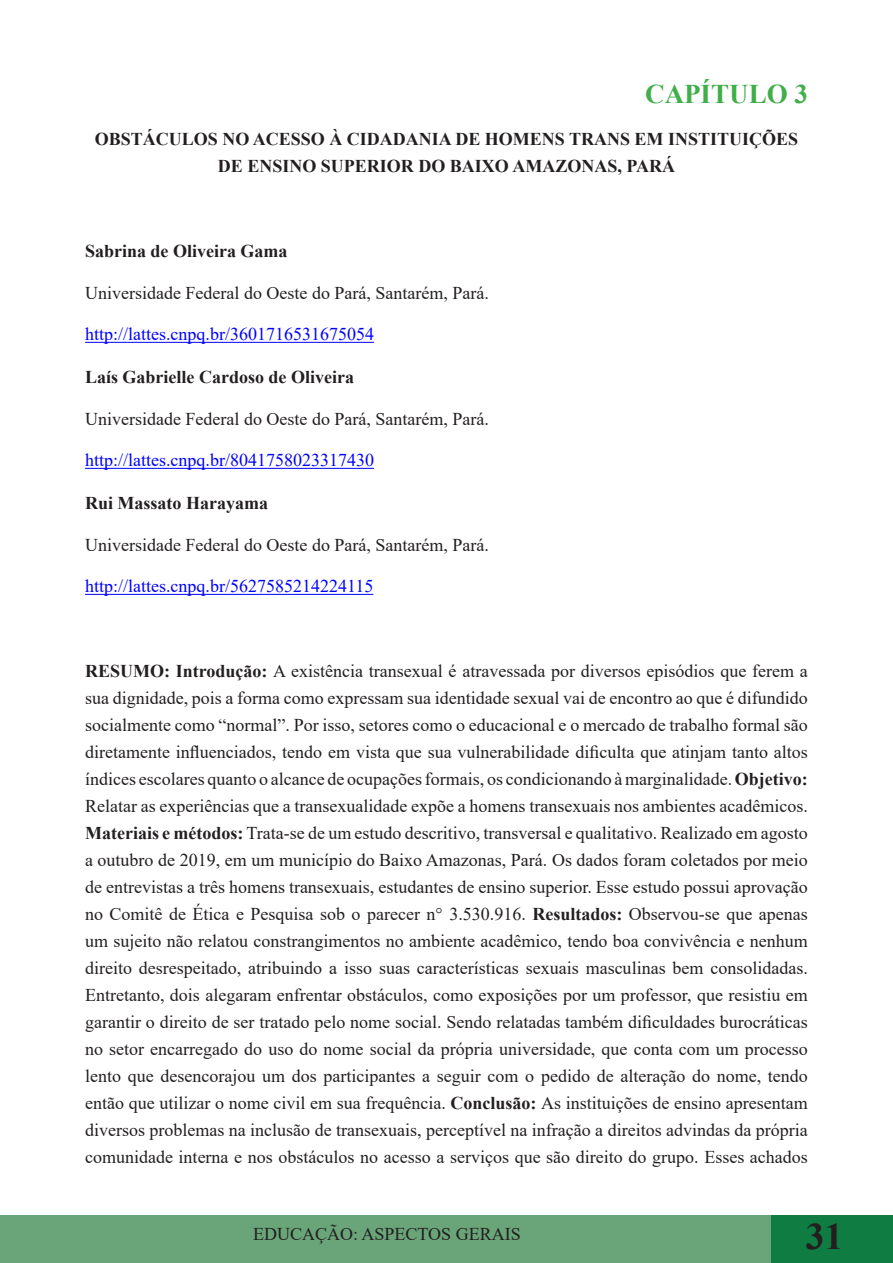
<style>
.page{position:relative;width:893px;height:1263px;background:#fff}
.page>*{position:absolute;margin:0;border:0;box-sizing:border-box;transform-origin:0 0}
.t1{font:700 37.5px "Times New Roman";color:#231f20}
.t2{font:700 27px "Times New Roman";color:#40ae49}
.t3{font:18px/27px "Times New Roman";color:#231f20;text-align:justify}
.t4{font:700 18px/27px "Times New Roman";color:#231f20;text-align:center}
.t5{font:18px "Times New Roman";color:#00f}
.s1{font-weight:700}
</style>
<div class="page">
<div style="left:0;top:1215px;width:893px;height:48px;background:#69a578"></div>
<div style="left:771px;top:1215px;width:122px;height:48px;background:#0f7c41"></div>
<hr style="left:85px;top:342px;width:289px;height:1px;background:#00f">
<hr style="left:85px;top:468px;width:289px;height:1px;background:#00f">
<hr style="left:85px;top:594px;width:288px;height:1px;background:#00f">
<p class="t2" style="left:645px;top:75px;width:164px">CAPÍTULO 3</p>
<p class="t4" style="left:95px;top:125px;width:705px">OBSTÁCULOS NO ACESSO À CIDADANIA DE HOMENS TRANS EM INSTITUIÇÕES<br>DE ENSINO SUPERIOR DO BAIXO AMAZONAS, PARÁ</p>
<p class="t4" style="left:85px;top:237px;width:204px">Sabrina de Oliveira Gama</p>
<p class="t3" style="left:85px;top:279px;width:405px">Universidade Federal do Oeste do Pará, Santarém, Pará.</p>
<p class="t5" style="left:85px;top:322px;width:291px">http://lattes.cnpq.br/3601716531675054</p>
<p class="t4" style="left:85px;top:363px;width:271px">Laís Gabrielle Cardoso de Oliveira</p>
<p class="t3" style="left:85px;top:405px;width:405px">Universidade Federal do Oeste do Pará, Santarém, Pará.</p>
<p class="t5" style="left:85px;top:448px;width:291px">http://lattes.cnpq.br/8041758023317430</p>
<p class="t4" style="left:85px;top:489px;width:184px">Rui Massato Harayama</p>
<p class="t3" style="left:85px;top:531px;width:405px">Universidade Federal do Oeste do Pará, Santarém, Pará.</p>
<p class="t5" style="left:85px;top:574px;width:290px">http://lattes.cnpq.br/5627585214224115</p>
<p class="t3" style="left:85px;top:657px;width:724px"><span class="s1">RESUMO: Introdução:</span> A existência transexual é atravessada por diversos episódios que ferem a sua dignidade, pois a forma como expressam sua identidade sexual vai de encontro ao que é difundido socialmente como “normal”. Por isso, setores como o educacional e o mercado de trabalho formal são diretamente influenciados, tendo em vista que sua vulnerabilidade dificulta que atinjam tanto altos índices escolares quanto o alcance de ocupações formais, os condicionando à marginalidade. <span class="s1">Objetivo:<br></span>Relatar as experiências que a transexualidade expõe a homens transexuais nos ambientes acadêmicos.<br><span class="s1">Materiais e métodos:</span> Trata-se de um estudo descritivo, transversal e qualitativo. Realizado em agosto a outubro de 2019, em um município do Baixo Amazonas, Pará. Os dados foram coletados por meio de entrevistas a três homens transexuais, estudantes de ensino superior. Esse estudo possui aprovação no Comitê de Ética e Pesquisa sob o parecer n° 3.530.916. <span class="s1">Resultados:</span> Observou-se que apenas um sujeito não relatou constrangimentos no ambiente acadêmico, tendo boa convivência e nenhum direito desrespeitado, atribuindo a isso suas características sexuais masculinas bem consolidadas.<br>Entretanto, dois alegaram enfrentar obstáculos, como exposições por um professor, que resistiu em garantir o direito de ser tratado pelo nome social. Sendo relatadas também dificuldades burocráticas no setor encarregado do uso do nome social da própria universidade, que conta com um processo lento que desencorajou um dos participantes a seguir com o pedido de alteração do nome, tendo então que utilizar o nome civil em sua frequência. <span class="s1">Conclusão:</span> As instituições de ensino apresentam diversos problemas na inclusão de transexuais, perceptível na infração a direitos advindas da própria comunidade interna e nos obstáculos no acesso a serviços que são direito do grupo. Esses achados</p>
<p class="t3" style="left:253px;top:1220px;width:269px">EDUCAÇÃO: ASPECTOS GERAIS</p>
<h1 class="t1" style="left:806px;top:1209px;width:39px">31</h1>
</div>
